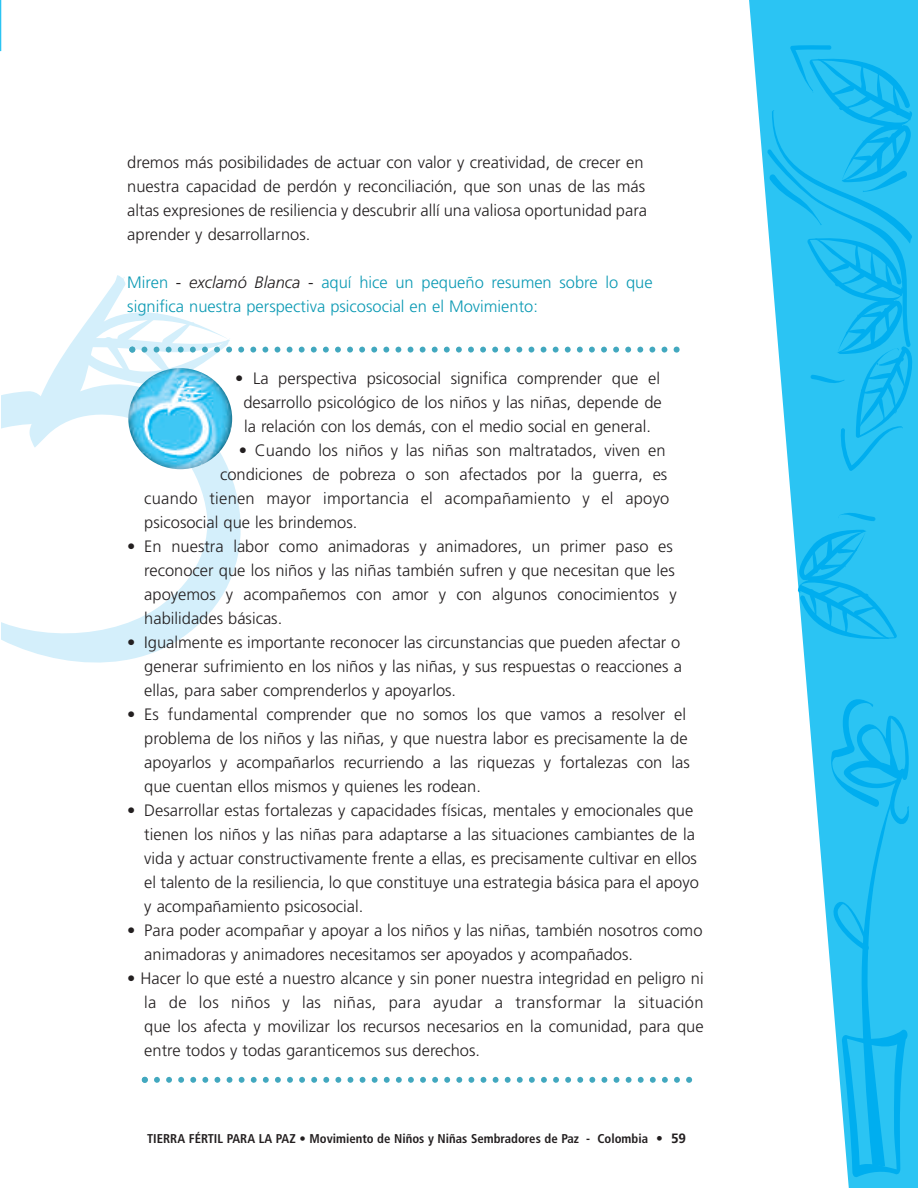
<style>
.page{position:relative;width:918px;height:1188px;background:#fff}
.page>*{position:absolute;margin:0;border:0;box-sizing:border-box;transform-origin:0 0}
.t1{font:300 16.5px/24px "Frutiger";color:#231f20}
.t2{font:300 16.5px/24px "Frutiger";color:#0c9ab4}
.t3{font:700 condensed 12.75px "Frutiger";color:#231f20}
.s1{color:#231f20}
.s2{font-style:italic;color:#231f20}
.s3{font-stretch:normal;font-size:13.5px}
</style>
<div class="page">
<svg style="left:1px;top:275px;width:240px;height:387px"></svg>
<svg style="left:0;top:0;width:1px;height:52px"></svg>
<svg style="left:749px;top:0;width:169px;height:1188px"></svg>
<svg style="left:798px;top:530px;width:99px;height:111px;background:#22bef2"></svg>
<svg style="left:838px;top:511px;width:38px;height:10px"></svg>
<svg style="left:831px;top:696px;width:79px;height:481px;background:#2bc2f2"></svg>
<svg style="left:767px;top:45px;width:149px;height:426px;background:#2cc2f2"></svg>
<img style="left:128px;top:387px;width:104px;height:82px">
<svg style="left:78px;top:304px;width:602px;height:83px"></svg>
<svg style="left:142px;top:1077px;width:550px;height:6px"></svg>
<p class="t1" style="left:127px;top:151px;width:521px">dremos más posibilidades de actuar con valor y creatividad, de crecer en nuestra capacidad de perdón y reconciliación, que son unas de las más altas expresiones de resiliencia y descubrir allí una valiosa oportunidad para aprender y desarrollarnos.</p>
<p class="t2" style="left:127px;top:271px;width:527px">Miren <span class="s1">-</span> <span class="s2">exclamó Blanca</span> <span class="s1">-</span> aquí hice un pequeño resumen sobre lo que significa nuestra perspectiva psicosocial en el Movimiento:</p>
<p class="t1" style="left:235px;top:367px;width:428px;text-align:center">• La perspectiva psicosocial significa comprender que el desarrollo psicológico de los niños y las niñas, depende de la relación con los demás, con el medio social en general.</p>
<p class="t1" style="left:239px;top:439px;width:428px">• Cuando los niños y las niñas son maltratados, viven en</p>
<p class="t1" style="left:220px;top:463px;width:449px">condiciones de pobreza o son afectados por la guerra, es</p>
<p class="t1" style="left:144px;top:487px;width:527px">cuando tienen mayor importancia el acompañamiento y el apoyo</p>
<p class="t1" style="left:144px;top:511px;width:215px">psicosocial que les brindemos.</p>
<p class="t1" style="left:144px;top:535px;width:534px;text-indent:-17px">• En nuestra labor como animadoras y animadores, un primer paso es reconocer que los niños y las niñas también sufren y que necesitan que les apoyemos y acompañemos con amor y con algunos conocimientos y habilidades básicas.</p>
<p class="t1" style="left:144px;top:631px;width:539px;text-align:justify;text-indent:-17px">• Igualmente es importante reconocer las circunstancias que pueden afectar o generar sufrimiento en los niños y las niñas, y sus respuestas o reacciones a ellas, para saber comprenderlos y apoyarlos.</p>
<p class="t1" style="left:144px;top:703px;width:547px;text-indent:-17px">• Es fundamental comprender que no somos los que vamos a resolver el problema de los niños y las niñas, y que nuestra labor es precisamente la de apoyarlos y acompañarlos recurriendo a las riquezas y fortalezas con las que cuentan ellos mismos y quienes les rodean.</p>
<p class="t1" style="left:144px;top:799px;width:556px;text-indent:-17px">• Desarrollar estas fortalezas y capacidades físicas, mentales y emocionales que tienen los niños y las niñas para adaptarse a las situaciones cambiantes de la vida y actuar constructivamente frente a ellas, es precisamente cultivar en ellos el talento de la resiliencia, lo que constituye una estrategia básica para el apoyo y acompañamiento psicosocial.</p>
<p class="t1" style="left:144px;top:919px;width:560px;text-indent:-17px">• Para poder acompañar y apoyar a los niños y las niñas, también nosotros como animadoras y animadores necesitamos ser apoyados y acompañados.</p>
<p class="t1" style="left:144px;top:967px;width:561px;text-align:justify;text-indent:-17px">• Hacer lo que esté a nuestro alcance y sin poner nuestra integridad en peligro ni la de los niños y las niñas, para ayudar a transformar la situación que los afecta y movilizar los recursos necesarios en la comunidad, para que entre todos y todas garanticemos sus derechos.</p>
<p class="t3" style="left:147px;top:1134px;width:541px">TIERRA FÉRTIL PARA LA PAZ • Movimiento de Niños y Niñas Sembradores de Paz - Colombia <span class="s3">• 59</span></p>
</div>
